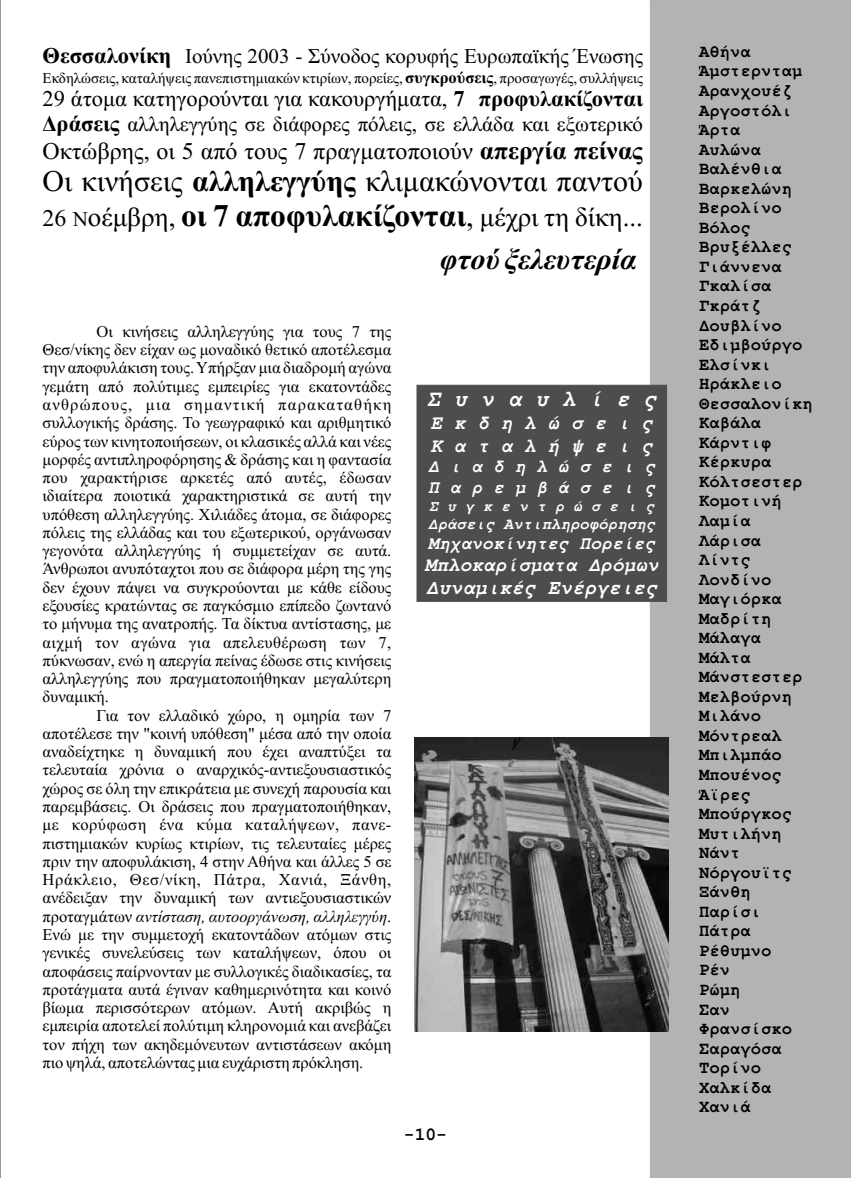
<style>
.page{position:relative;width:851px;height:1178px;background:#fff}
.page>*{position:absolute;margin:0;border:0;box-sizing:border-box;transform-origin:0 0}
.t1{font:30px "Times New Roman";color:#000}
.t2{font:italic 700 30px "Times New Roman";color:#000}
.t3{font:27px "Times New Roman";color:#000}
.t4{font:24px "Times New Roman";color:#000}
.t5{font:22.5px "Times New Roman";color:#000}
.t6{font:italic 700 22.5px "Courier New";color:#fff}
.t7{font:21px "Times New Roman";color:#000}
.t8{font:italic 700 20.25px "Courier New";color:#fff}
.t9{font:italic 700 19.5px/22px "Courier New";color:#fff}
.t10{font:italic 700 18px/20.4px "Courier New";color:#fff}
.t11{font:700 18px "Courier New";color:#000}
.t12{font:700 17.25px/19.5px "Courier New";color:#000}
.t13{font:16.5px/18.3px "Times New Roman";color:#000;text-align:justify}
.t14{font:italic 700 15.75px "Courier New";color:#fff}
.t15{font:15px "Times New Roman";color:#000}
.t16{font:italic 700 15px "Courier New";color:#fff}
.s1{font-weight:700;font-size:22.5px}
.s2{font-weight:700;font-size:16.5px}
.s3{font-weight:700}
.s4{font-weight:700;font-size:25.5px}
.s5{font-size:24px}
.s6{font-size:21px}
.s7{font-weight:700;font-size:31.5px}
.s8{font-size:30px}
.s9{font-style:italic}
</style>
<div class="page">
<div style="left:650px;top:0;width:200px;height:1178px;background:#b3b3b3"></div>
<svg style="left:0;top:0;width:1px;height:1178px"></svg>
<div style="left:417px;top:385px;width:249px;height:216px;background:#4d4d4d"></div>
<img style="left:415px;top:737px;width:253px;height:295px">
<p class="t7" style="left:43px;top:49px;width:602px"><span class="s1">Θεσσαλονίκη</span> Ιούνης 2003 - Σύνοδος κορυφής Ευρωπαϊκής Ένωσης</p>
<p class="t15" style="left:43px;top:72px;width:602px">Εκδηλώσεις, καταλήψεις πανεπιστημιακών κτιρίων, πορείες, <span class="s2">συγκρούσεις</span>, προσαγωγές, συλλήψεις</p>
<h3 class="t5" style="left:43px;top:91px;width:602px">29 άτομα κατηγορούνται για κακουργήματα, <span class="s3">7 προφυλακίζονται</span></h3>
<p class="t7" style="left:43px;top:117px;width:602px"><span class="s1">Δράσεις</span> αλληλεγγύης σε διάφορες πόλεις, σε ελλάδα και εξωτερικό</p>
<h3 class="t4" style="left:43px;top:142px;width:602px">Οκτώβρης, οι 5 από τους 7 πραγματοποιούν <span class="s4">απεργία πείνας</span></h3>
<h1 class="t1" style="left:43px;top:170px;width:602px">Οι κινήσεις <span class="s3">αλληλεγγύης</span> κλιμακώνονται παντού</h1>
<h2 class="t3" style="left:43px;top:207px;width:602px"><span class="s5">26</span> <span class="s6">Ν</span>οέμβρη, <span class="s7">οι 7 αποφυλακίζονται</span><span class="s8">,</span> μέχρι τη δίκη...</h2>
<h1 class="t2" style="left:440px;top:249px;width:198px">φτού ξελευτερία</h1>
<p class="t13" style="left:42px;top:324px;width:350px;text-indent:54px">Οι κινήσεις αλληλεγγύης για τους 7 της Θεσ/νίκης δεν είχαν ως μοναδικό θετικό αποτέλεσμα την αποφυλάκιση τους. Υπήρξαν μια διαδρομή αγώνα γεμάτη από πολύτιμες εμπειρίες για εκατοντάδες ανθρώπους, μια σημαντική παρακαταθήκη συλλογικής δράσης. Το γεωγραφικό και αριθμητικό εύρος των κινητοποιήσεων, οι κλασικές αλλά και νέες μορφές αντιπληροφόρησης &amp; δράσης και η φαντασία που χαρακτήρισε αρκετές από αυτές, έδωσαν ιδιαίτερα ποιοτικά χαρακτηριστικά σε αυτή την υπόθεση αλληλεγγύης. Χιλιάδες άτομα, σε διάφορες πόλεις της ελλάδας και του εξωτερικού, οργάνωσαν γεγονότα αλληλεγγύης ή συμμετείχαν σε αυτά.<br>Άνθρωποι ανυπόταχτοι που σε διάφορα μέρη της γης δεν έχουν πάψει να συγκρούονται με κάθε είδους εξουσίες κρατώντας σε παγκόσμιο επίπεδο ζωντανό το μήνυμα της ανατροπής. Τα δίκτυα αντίστασης, με αιχμή τον αγώνα για απελευθέρωση των 7, πύκνωσαν, ενώ η απεργία πείνας έδωσε στις κινήσεις αλληλεγγύης που πραγματοποιήθηκαν μεγαλύτερη δυναμική.</p>
<p class="t13" style="left:42px;top:707px;width:350px;text-indent:54px">Για τον ελλαδικό χώρο, η ομηρία των 7 αποτέλεσε την "κοινή υπόθεση" μέσα από την οποία αναδείχτηκε η δυναμική που έχει αναπτύξει τα τελευταία χρόνια ο αναρχικός-αντιεξουσιαστικός χώρος σε όλη την επικράτεια με συνεχή παρουσία και παρεμβάσεις. Οι δράσεις που πραγματοποιήθηκαν, με κορύφωση ένα κύμα καταλήψεων, πανε&shy;πιστημιακών κυρίως κτιρίων, τις τελευταίες μέρες πριν την αποφυλάκιση, 4 στην Αθήνα και άλλες 5 σε Ηράκλειο, Θεσ/νίκη, Πάτρα, Χανιά, Ξάνθη, ανέδειξαν την δυναμική των αντιεξουσιαστικών προταγμάτων <span class="s9">αντίσταση, αυτοοργάνωση, αλληλεγγύη</span>.<br>Ενώ με την συμμετοχή εκατοντάδων ατόμων στις γενικές συνελεύσεις των καταλήψεων, όπου οι αποφάσεις παίρνονταν με συλλογικές διαδικασίες, τα προτάγματα αυτά έγιναν καθημερινότητα και κοινό βίωμα περισσότερων ατόμων. Αυτή ακριβώς η εμπειρία αποτελεί πολύτιμη κληρονομιά και ανεβάζει τον πήχη των ακηδεμόνευτων αντιστάσεων ακόμη πιο ψηλά, αποτελώντας μια ευχάριστη πρόκληση.</p>
<h3 class="t6" style="left:427px;top:392px;width:231px">Σ υ ν α υ λ ί ε ς</h3>
<p class="t9" style="left:430px;top:414px;width:224px">Ε κ δ η λ ώ σ ε ι ς<br>Κ α τ α λ ή ψ ε ι ς</p>
<p class="t10" style="left:428px;top:458px;width:228px">Δ ι α δ η λ ώ σ ε ι ς<br>Π α ρ ε μ β ά σ ε ι ς</p>
<p class="t16" style="left:429px;top:501px;width:226px">Σ υ γ κ ε ν τ ρ ώ σ ε ι ς</p>
<p class="t14" style="left:428px;top:518px;width:228px">Δράσεις Αντιπληροφόρησης</p>
<p class="t10" style="left:428px;top:535px;width:228px">Μηχανοκίνητες Πορείες</p>
<p class="t9" style="left:424px;top:556px;width:236px">Μπλοκαρίσματα Δρόμων</p>
<p class="t8" style="left:426px;top:581px;width:232px">Δυναμικές Ενέργειες</p>
<p class="t11" style="left:404px;top:1128px;width:45px">-10-</p>
<p class="t12" style="left:699px;top:43px;width:115px">Αθήνα<br>Άμστερνταμ<br>Αρανχουέζ<br>Αργοστόλι<br>Άρτα<br>Αυλώνα<br>Βαλένθια<br>Βαρκελώνη<br>Βερολίνο<br>Βόλος<br>Βρυξέλλες<br>Γιάννενα<br>Γκαλίσα<br>Γκράτζ<br>Δουβλίνο<br>Εδιμβούργο<br>Ελσίνκι<br>Ηράκλειο<br>Θεσσαλονίκη<br>Καβάλα<br>Κάρντιφ<br>Κέρκυρα<br>Κόλτσεστερ<br>Κομοτινή<br>Λαμία<br>Λάρισα<br>Λίντς<br>Λονδίνο<br>Μαγιόρκα<br>Μαδρίτη<br>Μάλαγα<br>Μάλτα<br>Μάνστεστερ<br>Μελβούρνη<br>Μιλάνο<br>Μόντρεαλ<br>Μπιλμπάο<br>Μπουένος<br>Άϊρες<br>Μπούργκος<br>Μυτιλήνη<br>Νάντ<br>Νόργουϊτς<br>Ξάνθη<br>Παρίσι<br>Πάτρα<br>Ρέθυμνο<br>Ρέν<br>Ρώμη<br>Σαν<br>Φρανσίσκο<br>Σαραγόσα<br>Τορίνο<br>Χαλκίδα<br>Χανιά</p>
</div>
